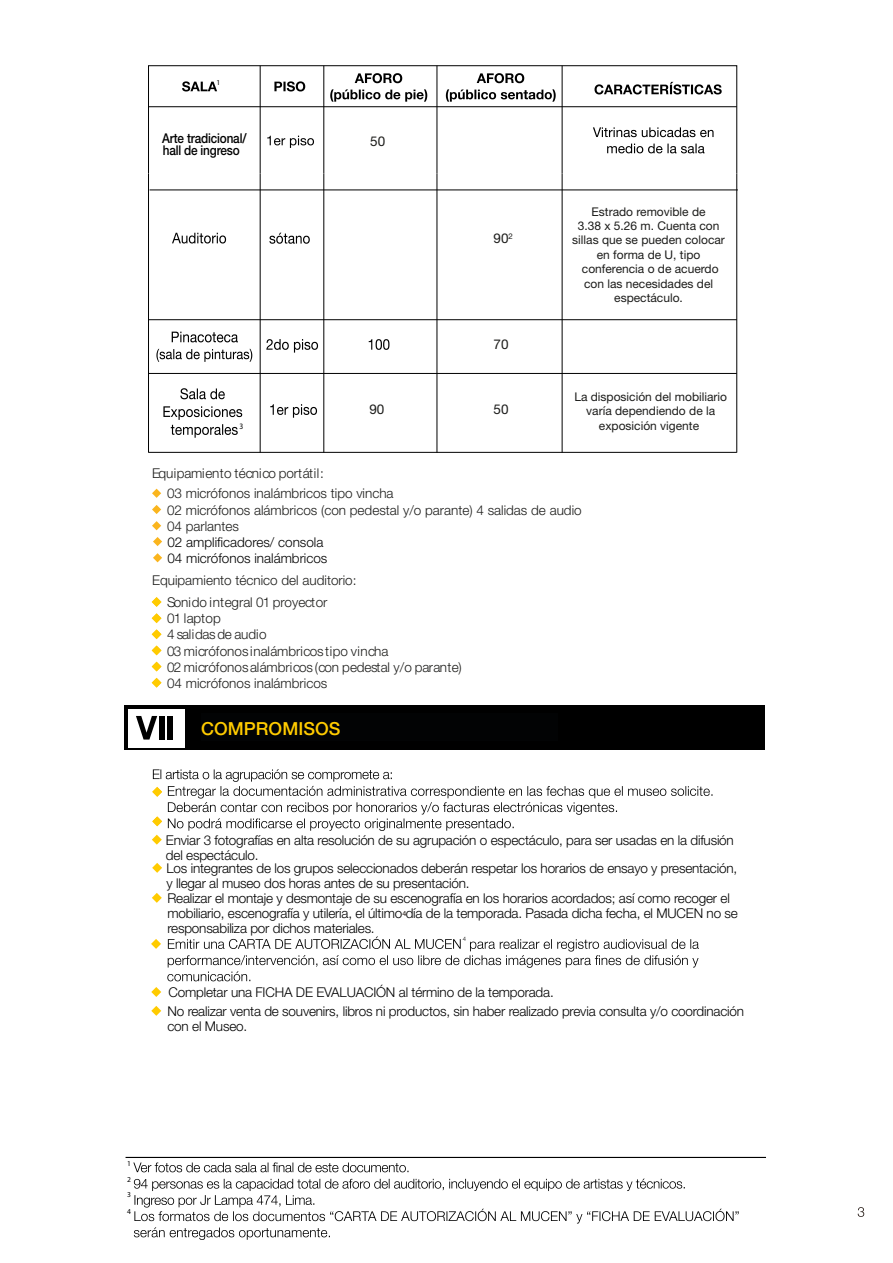
<style>
.page{position:relative;width:893px;height:1263px;background:#fff}
.page>*{position:absolute;margin:0;border:0;box-sizing:border-box;transform-origin:0 0}
.t1{font:500 18px "Helvetica Neue LT Std";color:#ffcb00}
.t2{font:300 13.5px/15.1px "Helvetica Neue LT Std";letter-spacing:-.015em;color:#000}
.t3{font:300 13.5px/16.2px "Helvetica Neue LT Std";color:#1d1d1b}
.t4{font:300 13.5px/16.2px "Helvetica Neue LT Pro";color:#000}
.t5{font:500 13.5px/12px "Helvetica Neue LT Std";letter-spacing:-.015em;color:#000;scale:.87 1}
.t6{font:13.5px "Helvetica Neue LT Std";color:#1d1d1b}
.t7{font:12px/14.4px "Helvetica Neue LT Std";color:#1d1d1b;text-align:center}
.t8{font:8.25px "Myriad Pro";color:#000;scale:.91 1}
.t9{font:7.5px "Myriad Pro";color:#000}
.t10{font:7.5px "Myriad Pro";color:#1f140f}
.t11{font:300 6px "Helvetica Neue LT Std";color:#000}
</style>
<div class="page">
<div style="left:125px;top:706px;width:640px;height:44px;background:#000"></div>
<div style="left:128px;top:709px;width:57px;height:38px;background:#fff"></div>
<svg style="left:136px;top:716px;width:21px;height:23px"></svg>
<div style="left:159px;top:716px;width:5px;height:23px;background:#000"></div>
<div style="left:167px;top:716px;width:6px;height:23px;background:#000"></div>
<svg style="left:167px;top:936px;width:532px;height:45px"></svg>
<hr style="left:150px;top:190px;width:588px;height:1px;background:#000">
<hr style="left:148px;top:106px;width:589px;height:1px;background:#000">
<hr style="left:562px;top:66px;width:1px;height:107px;background:#000">
<hr style="left:437px;top:66px;width:1px;height:107px;background:#000">
<hr style="left:324px;top:66px;width:1px;height:107px;background:#000">
<hr style="left:260px;top:66px;width:1px;height:107px;background:#000">
<hr style="left:736px;top:173px;width:1px;height:280px;background:#000">
<hr style="left:148px;top:173px;width:1px;height:280px;background:#000">
<hr style="left:148px;top:452px;width:589px;height:1px;background:#000">
<hr style="left:148px;top:373px;width:589px;height:1px;background:#000">
<hr style="left:562px;top:173px;width:1px;height:280px;background:#000">
<hr style="left:437px;top:173px;width:1px;height:280px;background:#000">
<hr style="left:324px;top:173px;width:1px;height:280px;background:#000">
<hr style="left:260px;top:173px;width:1px;height:280px;background:#000">
<svg style="left:182px;top:81px;width:123px;height:10px"></svg>
<svg style="left:355px;top:73px;width:47px;height:10px"></svg>
<svg style="left:330px;top:89px;width:97px;height:13px"></svg>
<svg style="left:477px;top:73px;width:47px;height:10px"></svg>
<svg style="left:446px;top:89px;width:110px;height:13px"></svg>
<svg style="left:594px;top:82px;width:128px;height:12px"></svg>
<svg style="left:267px;top:136px;width:58px;height:12px"></svg>
<svg style="left:593px;top:127px;width:121px;height:10px"></svg>
<svg style="left:607px;top:144px;width:98px;height:9px"></svg>
<svg style="left:180px;top:388px;width:45px;height:11px"></svg>
<svg style="left:163px;top:406px;width:79px;height:32px"></svg>
<svg style="left:270px;top:404px;width:47px;height:14px"></svg>
<svg style="left:172px;top:332px;width:66px;height:10px"></svg>
<svg style="left:156px;top:349px;width:96px;height:13px"></svg>
<svg style="left:266px;top:339px;width:123px;height:14px"></svg>
<svg style="left:172px;top:233px;width:54px;height:10px"></svg>
<svg style="left:269px;top:233px;width:41px;height:11px"></svg>
<hr style="left:148px;top:319px;width:589px;height:1px;background:#000">
<svg style="left:133px;top:1162px;width:275px;height:10px"></svg>
<svg style="left:134px;top:1178px;width:605px;height:62px"></svg>
<hr style="left:126px;top:1157px;width:640px;height:1px;background:#000">
<svg style="left:858px;top:1207px;width:6px;height:10px"></svg>
<svg style="left:152px;top:488px;width:10px;height:58px"></svg>
<svg style="left:153px;top:553px;width:9px;height:10px"></svg>
<div style="left:201px;top:713px;width:357px;height:28px;background:#020304"></div>
<svg style="left:152px;top:597px;width:10px;height:91px"></svg>
<svg style="left:152px;top:863px;width:10px;height:10px"></svg>
<svg style="left:152px;top:893px;width:10px;height:10px"></svg>
<svg style="left:152px;top:769px;width:560px;height:76px"></svg>
<svg style="left:151px;top:987px;width:10px;height:10px"></svg>
<svg style="left:151px;top:1006px;width:10px;height:10px"></svg>
<svg style="left:151px;top:939px;width:10px;height:10px"></svg>
<p class="t9" style="left:217px;top:78px;width:5px">1</p>
<p class="t5" style="left:162px;top:132px;width:98px">Arte tradicional/ hall de ingreso</p>
<p class="t8" style="left:239px;top:421px;width:6px">3</p>
<p class="t3" style="left:152px;top:465px;width:173px">Equipamiento técnico portátil:</p>
<p class="t6" style="left:370px;top:133px;width:17px">50</p>
<p class="t8" style="left:509px;top:228px;width:6px">2</p>
<p class="t6" style="left:494px;top:230px;width:21px">90<sup>2</sup></p>
<p class="t6" style="left:494px;top:336px;width:17px">70</p>
<p class="t6" style="left:369px;top:401px;width:17px">90</p>
<p class="t6" style="left:494px;top:401px;width:17px">50</p>
<p class="t7" style="left:572px;top:204px;width:154px">Estrado removible de<br>3.38 x 5.26 m. Cuenta con sillas que se pueden colocar en forma de U, tipo conferencia o de acuerdo con las necesidades del espectáculo.</p>
<p class="t7" style="left:574px;top:389px;width:154px">La disposición del mobiliario varía dependiendo de la exposición vigente</p>
<p class="t3" style="left:167px;top:485px;width:416px">03 micrófonos inalámbricos tipo vincha<br>02 micrófonos alámbricos (con pedestal y/o parante) 4 salidas de audio<br>04 parlantes</p>
<p class="t4" style="left:167px;top:534px;width:162px">02 amplificadores/ consola<br>04 micrófonos inalámbricos</p>
<p class="t3" style="left:152px;top:571px;width:206px">Equipamiento técnico del auditorio:</p>
<p class="t3" style="left:167px;top:594px;width:296px">Sonido integral 01 proyector<br>01 laptop<br>4 salidas de audio<br>03 micrófonos inalámbricos tipo vincha<br>02 micrófonos alámbricos (con pedestal y/o parante)<br>04 micrófonos inalámbricos</p>
<h1 class="t1" style="left:201px;top:717px;width:141px">COMPROMISOS</h1>
<p class="t2" style="left:166px;top:832px;width:569px">Enviar 3 fotografías en alta resolución de su agrupación o espectáculo, para ser usadas en la difusión del espectáculo.</p>
<p class="t2" style="left:166px;top:860px;width:573px">Los integrantes de los grupos seleccionados deberán respetar los horarios de ensayo y presentación, y llegar al museo dos horas antes de su presentación.<br>Realizar el montaje y desmontaje de su escenografía en los horarios acordados; así como recoger el mobiliario, escenografía y utilería, el último día de la temporada. Pasada dicha fecha, el MUCEN no se responsabiliza por dichos materiales.</p>
<p class="t10" style="left:402px;top:909px;width:5px">4</p>
<p class="t11" style="left:463px;top:935px;width:5px">4</p>
<p class="t2" style="left:167px;top:983px;width:578px;line-height:18.6px">Completar una FICHA DE EVALUACIÓN al término de la temporada.<br>No realizar venta de souvenirs, libros ni productos, sin haber realizado previa consulta y/o coordinación</p>
<p class="t2" style="left:167px;top:1018px;width:81px">con el Museo.</p>
<p class="t9" style="left:127px;top:1158px;width:5px">1</p>
<p class="t9" style="left:127px;top:1175px;width:5px">2</p>
<p class="t9" style="left:127px;top:1190px;width:5px">3</p>
<p class="t9" style="left:127px;top:1207px;width:5px">4</p>
</div>
